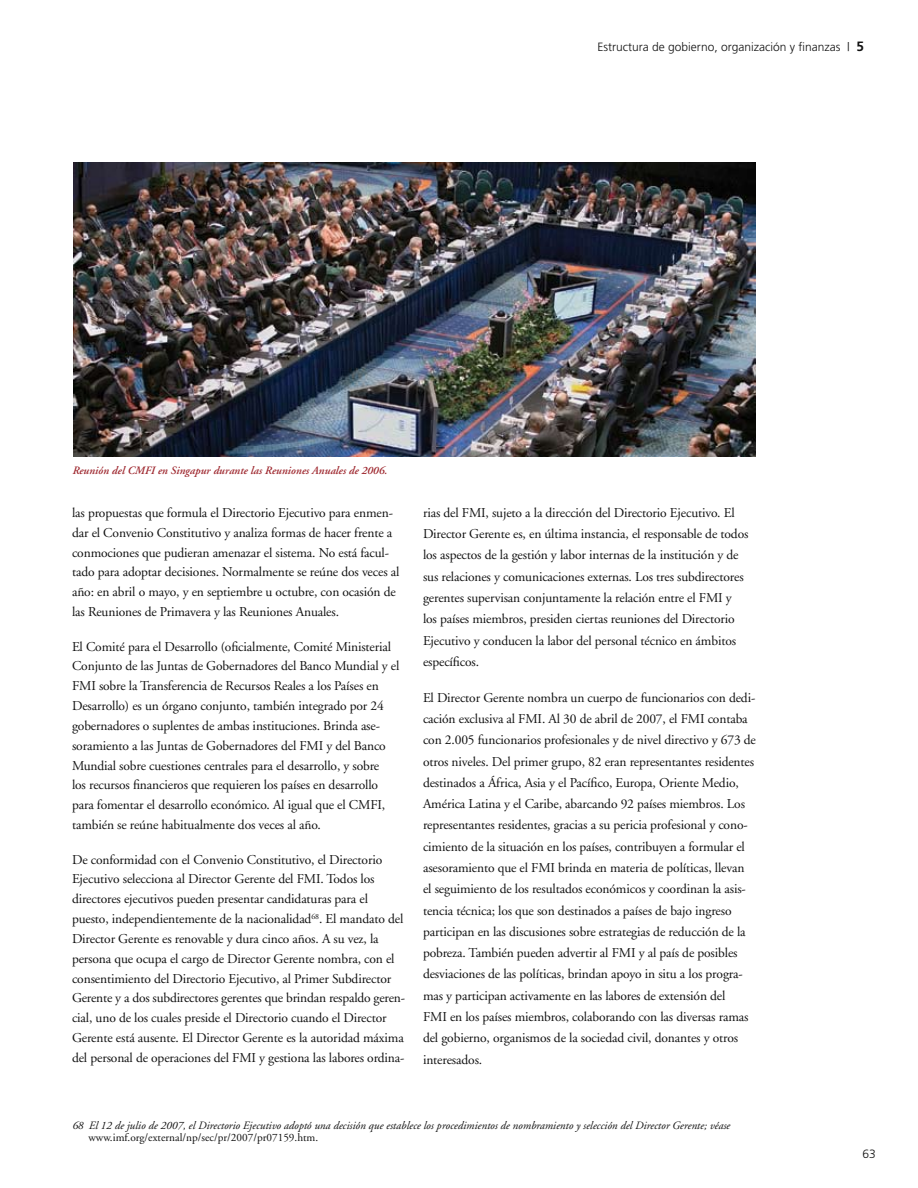
<style>
.page{position:relative;width:918px;height:1188px;background:#fff}
.page>*{position:absolute;margin:0;border:0;box-sizing:border-box;transform-origin:0 0}
.t1{font:13.5px/19.8px "Adobe Garamond";letter-spacing:-.01em;color:#121212}
.t2{font:300 12px "Frutiger";color:#121212}
.t3{font:italic 11.25px "Adobe Garamond";color:#121212}
.t4{font:italic 600 11.25px "Adobe Garamond";color:#9f2a31}
.t5{font:11.25px "Adobe Garamond";color:#121212}
.s1{font-weight:700;font-size:13.5px}
</style>
<div class="page">
<img style="left:73px;top:162px;width:682px;height:295px">
<p class="t2" style="left:598px;top:40px;width:268px">Estructura de gobierno, organización y finanzas | <span class="s1">5</span></p>
<p class="t4" style="left:72px;top:465px;width:316px">Reunión del CMFI en Singapur durante las Reuniones Anuales de 2006.</p>
<p class="t1" style="left:72px;top:503px;width:329px">las propuestas que formula el Directorio Ejecutivo para enmen&shy;dar el Convenio Constitutivo y analiza formas de hacer frente a conmociones que pudieran amenazar el sistema. No está facul&shy;tado para adoptar decisiones. Normalmente se reúne dos veces al año: en abril o mayo, y en septiembre u octubre, con ocasión de las Reuniones de Primavera y las Reuniones Anuales.</p>
<p class="t1" style="left:72px;top:637px;width:329px">El Comité para el Desarrollo (oficialmente, Comité Ministerial Conjunto de las Juntas de Gobernadores del Banco Mundial y el FMI sobre la Transferencia de Recursos Reales a los Países en Desarrollo) es un órgano conjunto, también integrado por 24 gobernadores o suplentes de ambas instituciones. Brinda ase&shy;soramiento a las Juntas de Gobernadores del FMI y del Banco Mundial sobre cuestiones centrales para el desarrollo, y sobre<br>los recursos financieros que requieren los países en desarrollo para fomentar el desarrollo económico. Al igual que el CMFI, también se reúne habitualmente dos veces al año.</p>
<p class="t1" style="left:72px;top:850px;width:334px">De conformidad con el Convenio Constitutivo, el Directorio Ejecutivo selecciona al Director Gerente del FMI. Todos los directores ejecutivos pueden presentar candidaturas para el puesto, independientemente de la nacionalidad<sup>68</sup>. El mandato del Director Gerente es renovable y dura cinco años. A su vez, la persona que ocupa el cargo de Director Gerente nombra, con el consentimiento del Directorio Ejecutivo, al Primer Subdirector Gerente y a dos subdirectores gerentes que brindan respaldo geren&shy;cial, uno de los cuales preside el Directorio cuando el Director Gerente está ausente. El Director Gerente es la autoridad máxima del personal de operaciones del FMI y gestiona las labores ordina-</p>
<p class="t1" style="left:423px;top:502px;width:327px;line-height:21.3px">rias del FMI, sujeto a la dirección del Directorio Ejecutivo. El Director Gerente es, en última instancia, el responsable de todos los aspectos de la gestión y labor internas de la institución y de sus relaciones y comunicaciones externas. Los tres subdirectores gerentes supervisan conjuntamente la relación entre el FMI y los países miembros, presiden ciertas reuniones del Directorio Ejecutivo y conducen la labor del personal técnico en ámbitos específicos.</p>
<p class="t1" style="left:423px;top:687px;width:334px;line-height:21.3px">El Director Gerente nombra un cuerpo de funcionarios con dedi&shy;cación exclusiva al FMI. Al 30 de abril de 2007, el FMI contaba con 2.005 funcionarios profesionales y de nivel directivo y 673 de otros niveles. Del primer grupo, 82 eran representantes residentes destinados a África, Asia y el Pacífico, Europa, Oriente Medio, América Latina y el Caribe, abarcando 92 países miembros. Los representantes residentes, gracias a su pericia profesional y cono&shy;cimiento de la situación en los países, contribuyen a formular el asesoramiento que el FMI brinda en materia de políticas, llevan el seguimiento de los resultados económicos y coordinan la asis&shy;tencia técnica; los que son destinados a países de bajo ingreso participan en las discusiones sobre estrategias de reducción de la pobreza. También pueden advertir al FMI y al país de posibles desviaciones de las políticas, brindan apoyo in situ a los progra&shy;mas y participan activamente en las labores de extensión del<br>FMI en los países miembros, colaborando con las diversas ramas del gobierno, organismos de la sociedad civil, donantes y otros interesados.</p>
<p class="t3" style="left:72px;top:1119px;width:659px">68 El 12 de julio de 2007, el Directorio Ejecutivo adoptó una decisión que establece los procedimientos de nombramiento y selección del Director Gerente; véase</p>
<p class="t5" style="left:89px;top:1131px;width:231px">www.imf.org/external/np/sec/pr/2007/pr07159.htm.</p>
<p class="t2" style="left:862px;top:1147px;width:15px">63</p>
</div>
